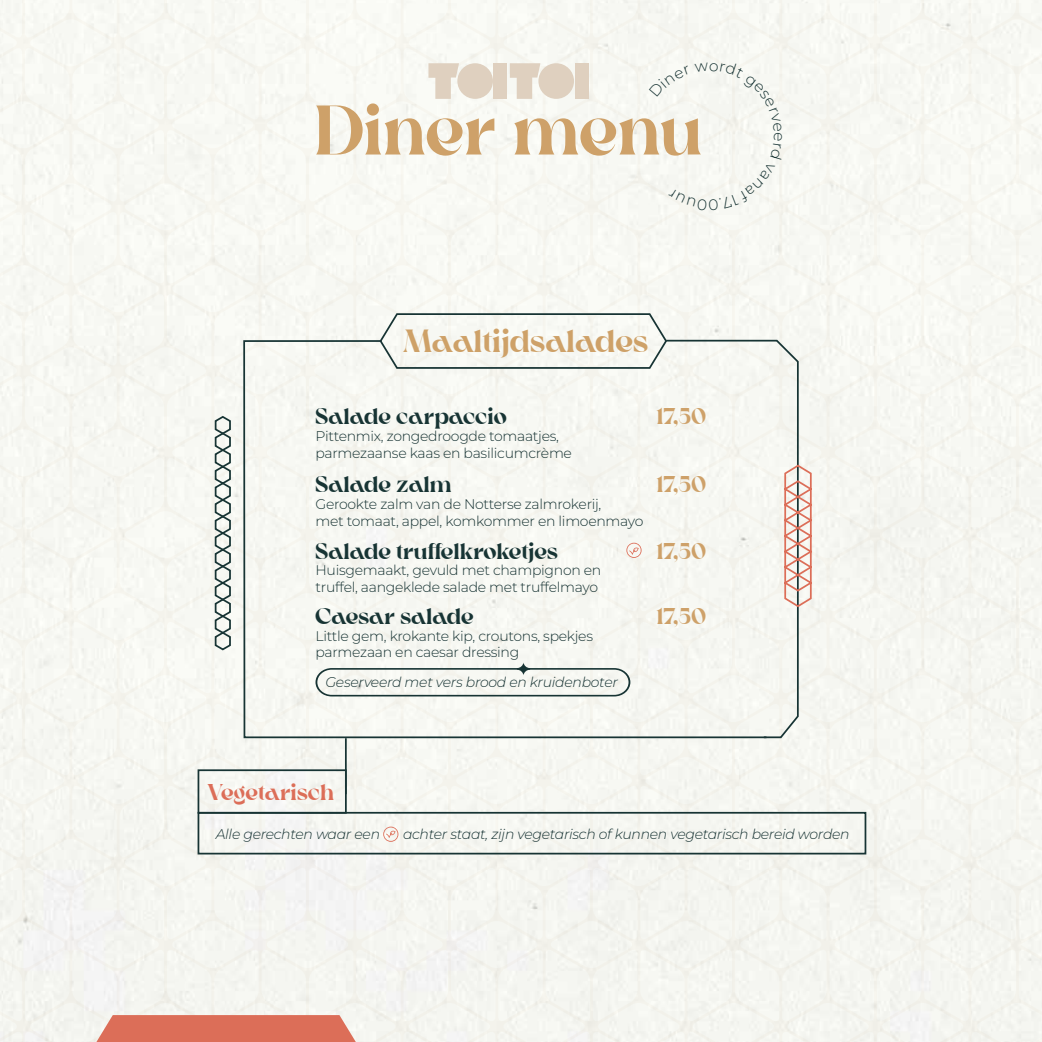
<style>
.page{position:relative;width:1042px;height:1042px;background:#f6f7f2}
.page>*{position:absolute;margin:0;border:0;box-sizing:border-box;transform-origin:0 0}
.t1{font:700 70px "Crake";color:#cea169}
.t2{font:700 32.02px "Crake";color:#cea168}
.t3{font:700 22.75px "Crake";color:#173434}
.t4{font:700 22.75px "Crake";letter-spacing:.005em;color:#cea169}
.t5{font:700 22.75px "Crake";color:#dc6e58}
.t6{font:300 14px/16.8px "Montserrat";letter-spacing:-.02em;color:#173333}
.t7{font:italic 300 14px "Montserrat";letter-spacing:-.02em;color:#173333}
</style>
<div class="page">
<svg style="left:768px;top:339px;width:31px;height:400px"></svg>
<div style="left:242px;top:339px;width:526px;height:400px;background:#f7f8f3"></div>
<svg style="left:378px;top:312px;width:290px;height:58px"></svg>
<hr style="left:345px;top:738px;width:2px;height:56px;background:#173434">
<div style="left:198px;top:812px;width:668px;height:42px;border:2px solid #173434"></div>
<div style="left:198px;top:769px;width:149px;height:44px;border:2px solid #173434"></div>
<svg style="left:383px;top:826px;width:15px;height:16px"></svg>
<svg style="left:783px;top:463px;width:29px;height:145px"></svg>
<svg style="left:214px;top:415px;width:18px;height:236px"></svg>
<svg style="left:96px;top:1015px;width:260px;height:27px"></svg>
<div style="left:457px;top:63px;width:36px;height:36px;background:#dfd0bf;border-radius:50%"></div>
<div style="left:538px;top:63px;width:36px;height:36px;background:#dfd0bf;border-radius:50%"></div>
<div style="left:575px;top:63px;width:14px;height:36px;background:#dfd0bf"></div>
<div style="left:494px;top:63px;width:13px;height:36px;background:#dfd0bf"></div>
<svg style="left:428px;top:63px;width:31px;height:36px"></svg>
<svg style="left:510px;top:63px;width:30px;height:36px"></svg>
<svg style="left:315px;top:668px;width:315px;height:28px"></svg>
<svg style="left:517px;top:662px;width:13px;height:13px"></svg>
<svg style="left:626px;top:543px;width:16px;height:15px"></svg>
<div style="left:649px;top:62px;width:134px;height:149px;background:#f7f8f3"></div>
<h1 class="t1" style="left:314px;top:88px;width:390px">Diner menu</h1>
<h2 class="t2" style="left:403px;top:322px;width:247px">Maaltijdsalades</h2>
<h3 class="t3" style="left:315px;top:403px;width:193px">Salade carpaccio</h3>
<p class="t6" style="left:315px;top:427px;width:258px">Pittenmix, zongedroogde tomaatjes, parmezaanse kaas en basilicumcrème</p>
<p class="t6" style="left:315px;top:495px;width:329px">Gerookte zalm van de Notterse zalmrokerij,<br>met tomaat, appel, komkommer en limoenmayo</p>
<h3 class="t3" style="left:315px;top:470px;width:137px">Salade zalm</h3>
<h3 class="t4" style="left:656px;top:403px;width:51px">17,50</h3>
<h3 class="t4" style="left:656px;top:470px;width:51px">17,50</h3>
<h3 class="t3" style="left:315px;top:537px;width:244px">Salade truffelkroketjes</h3>
<h3 class="t4" style="left:656px;top:537px;width:51px">17,50</h3>
<p class="t6" style="left:315px;top:562px;width:287px">Huisgemaakt, gevuld met champignon en truffel, aangeklede salade met truffelmayo</p>
<h3 class="t3" style="left:315px;top:602px;width:160px">Caesar salade</h3>
<p class="t6" style="left:315px;top:627px;width:279px">Little gem, krokante kip, croutons, spekjes parmezaan en caesar dressing</p>
<p class="t7" style="left:325px;top:673px;width:294px">Geserveerd met vers brood en kruidenboter</p>
<h3 class="t4" style="left:656px;top:602px;width:51px">17,50</h3>
<h3 class="t5" style="left:207px;top:778px;width:128px">Vegetarisch</h3>
<p class="t7" style="left:216px;top:824px;width:166px">Alle gerechten waar een</p>
<p class="t7" style="left:403px;top:824px;width:448px">achter staat, zijn vegetarisch of kunnen vegetarisch bereid worden</p>
</div>
